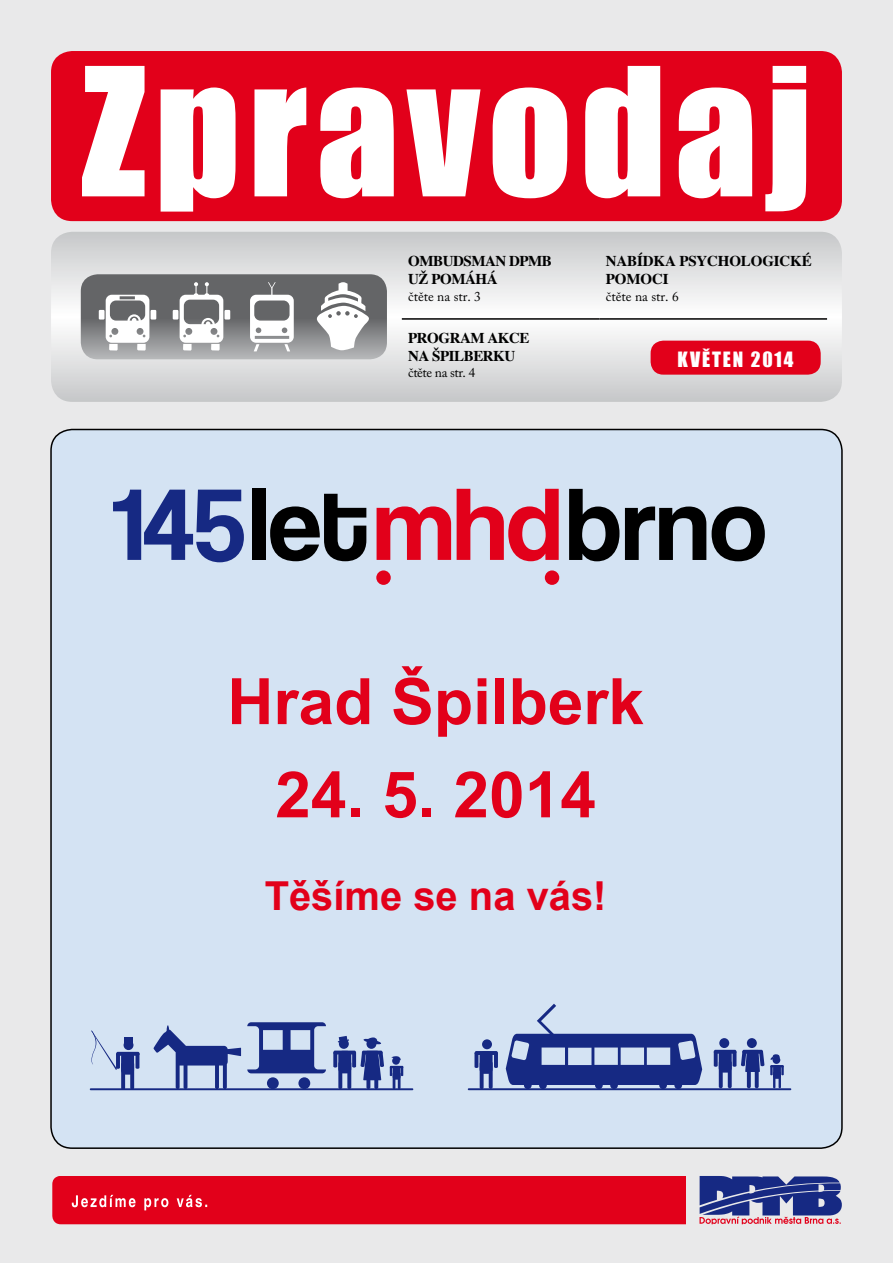
<style>
.page{position:relative;width:893px;height:1263px;background:#e9e9ea}
.page>*{position:absolute;margin:0;border:0;box-sizing:border-box;transform-origin:0 0}
.t1{font:165px "Impact";letter-spacing:.05em;color:#fff}
.t2{font:700 64.05px "Arial";color:#e2001a}
.t3{font:700 39.9px "Arial";color:#e2001a}
.t4{font:19.35px "Impact";letter-spacing:.1em;color:#fff}
.t5{font:700 15px/18px "Times";letter-spacing:-.03em;color:#000}
.t6{font:700 15px/18px "Times";letter-spacing:-.01em;color:#000}
.t7{font:13.5px "Adobe Caslon Pro";color:#000}
.t8{font:13.5px "Adobe Caslon Pro";letter-spacing:-.03em;color:#000}
</style>
<div class="page">
<svg style="left:51px;top:232px;width:791px;height:170px"></svg>
<div style="left:51px;top:51px;width:791px;height:170px;background:#e2001a;border-radius:21px"></div>
<svg style="left:81px;top:274px;width:306px;height:85px;background:#7d7e80"></svg>
<div style="left:99px;top:310px;width:6px;height:10px;background:#fff"></div>
<div style="left:151px;top:310px;width:5px;height:10px;background:#fff"></div>
<svg style="left:106px;top:295px;width:43px;height:56px;background:#c4c4c5"></svg>
<div style="left:173px;top:310px;width:5px;height:10px;background:#fff"></div>
<div style="left:224px;top:310px;width:6px;height:10px;background:#fff"></div>
<svg style="left:180px;top:282px;width:43px;height:69px;background:#afb0b1"></svg>
<svg style="left:250px;top:282px;width:44px;height:69px;background:#aeafb0"></svg>
<svg style="left:316px;top:282px;width:53px;height:68px;background:#bcbdbe"></svg>
<svg style="left:699px;top:1176px;width:143px;height:48px"></svg>
<div style="left:52px;top:1176px;width:634px;height:48px;background:#e2001a"></div>
<hr style="left:402px;top:318px;width:198px;height:2px;background:#000">
<hr style="left:600px;top:318px;width:227px;height:2px;background:#000">
<div style="left:51px;top:429px;width:790px;height:719px;background:#d4e3f3"></div>
<div style="left:545px;top:570px;width:14px;height:15px;background:#e2001a;border-radius:50%"></div>
<div style="left:376px;top:570px;width:15px;height:15px;background:#e2001a;border-radius:50%"></div>
<svg style="left:113px;top:490px;width:131px;height:72px;background:#7081b8"></svg>
<div style="left:252px;top:489px;width:14px;height:71px;background:#000"></div>
<svg style="left:270px;top:494px;width:96px;height:67px;background:#636a72"></svg>
<svg style="left:377px;top:506px;width:74px;height:54px;background:#dc586e"></svg>
<svg style="left:457px;top:489px;width:102px;height:72px;background:#db697f"></svg>
<svg style="left:712px;top:506px;width:53px;height:55px;background:#595f66"></svg>
<svg style="left:625px;top:506px;width:81px;height:54px;background:#585e65"></svg>
<svg style="left:569px;top:489px;width:50px;height:72px;background:#5a6067"></svg>
<svg style="left:153px;top:1025px;width:88px;height:63px;background:#95a5ce"></svg>
<div style="left:267px;top:1077px;width:12px;height:12px;background:#162983;border-radius:50%"></div>
<div style="left:298px;top:1077px;width:12px;height:12px;background:#162983;border-radius:50%"></div>
<svg style="left:247px;top:1022px;width:79px;height:51px;background:#6c7db5"></svg>
<div style="left:121px;top:1052px;width:13px;height:22px;background:#162983;border-radius:4px"></div>
<svg style="left:130px;top:1062px;width:4px;height:28px"></svg>
<svg style="left:121px;top:1062px;width:4px;height:28px"></svg>
<hr style="left:116px;top:1052px;width:24px;height:4px;background:#4d5fa3;border-radius:2px">
<div style="left:339px;top:1039px;width:10px;height:10px;background:#162983;border-radius:50%"></div>
<div style="left:338px;top:1051px;width:13px;height:22px;background:#162983;border-radius:4px"></div>
<svg style="left:338px;top:1061px;width:4px;height:28px"></svg>
<hr style="left:347px;top:1061px;width:4px;height:28px;background:#162983;border-radius:2px">
<svg style="left:333px;top:1053px;width:4px;height:14px"></svg>
<svg style="left:333px;top:1050px;width:23px;height:4px"></svg>
<div style="left:366px;top:1039px;width:10px;height:10px;background:#162983;border-radius:50%"></div>
<svg style="left:366px;top:1061px;width:4px;height:28px"></svg>
<svg style="left:374px;top:1061px;width:4px;height:28px"></svg>
<svg style="left:362px;top:1050px;width:20px;height:4px"></svg>
<div style="left:524px;top:1081px;width:8px;height:8px;background:#162983;border-radius:50%"></div>
<div style="left:539px;top:1081px;width:8px;height:8px;background:#162983;border-radius:50%"></div>
<div style="left:659px;top:1081px;width:8px;height:8px;background:#162983;border-radius:50%"></div>
<div style="left:674px;top:1081px;width:8px;height:8px;background:#162983;border-radius:50%"></div>
<div style="left:595px;top:1081px;width:8px;height:8px;background:#162983;border-radius:50%"></div>
<div style="left:610px;top:1081px;width:8px;height:8px;background:#162983;border-radius:50%"></div>
<svg style="left:506px;top:1004px;width:196px;height:81px;background:#7c8dbf"></svg>
<hr style="left:90px;top:1088px;width:323px;height:2px;background:#162983">
<hr style="left:468px;top:1088px;width:323px;height:2px;background:#162983">
<svg style="left:91px;top:1030px;width:48px;height:40px;background:#9daed3"></svg>
<svg style="left:390px;top:1056px;width:13px;height:33px"></svg>
<svg style="left:338px;top:1036px;width:11px;height:6px"></svg>
<svg style="left:363px;top:1037px;width:18px;height:7px"></svg>
<svg style="left:352px;top:1051px;width:32px;height:29px"></svg>
<div style="left:719px;top:1038px;width:10px;height:10px;background:#162983;border-radius:50%"></div>
<div style="left:719px;top:1050px;width:13px;height:22px;background:#162983;border-radius:4px"></div>
<hr style="left:719px;top:1061px;width:4px;height:27px;background:#162983;border-radius:2px">
<svg style="left:728px;top:1061px;width:4px;height:27px"></svg>
<svg style="left:714px;top:1053px;width:4px;height:14px"></svg>
<hr style="left:714px;top:1050px;width:22px;height:4px;background:#162983;border-radius:2px">
<div style="left:747px;top:1038px;width:10px;height:10px;background:#162983;border-radius:50%"></div>
<div style="left:482px;top:1039px;width:10px;height:10px;background:#162983;border-radius:50%"></div>
<div style="left:480px;top:1051px;width:13px;height:23px;background:#162983;border-radius:4px"></div>
<svg style="left:489px;top:1061px;width:4px;height:28px"></svg>
<hr style="left:480px;top:1062px;width:4px;height:27px;background:#162983;border-radius:2px">
<svg style="left:494px;top:1054px;width:4px;height:14px"></svg>
<svg style="left:474px;top:1052px;width:4px;height:16px"></svg>
<hr style="left:475px;top:1051px;width:23px;height:4px;background:#162983;border-radius:2px">
<svg style="left:733px;top:1050px;width:51px;height:38px;background:#7e8fc0"></svg>
<div style="left:651px;top:341px;width:170px;height:34px;background:#e2001a;border-radius:13px"></div>
<h1 class="t1" style="left:81px;top:4px;width:732px">Zpravodaj</h1>
<p class="t5" style="left:408px;top:251px;width:145px">OMBUDSMAN DPMB<br>UŽ POMÁHÁ</p>
<p class="t7" style="left:408px;top:288px;width:74px">čtěte na str. 3</p>
<p class="t5" style="left:408px;top:327px;width:123px">PROGRAM AKCE<br>NA ŠPILBERKU</p>
<p class="t8" style="left:408px;top:365px;width:69px">čtěte na str. 4</p>
<p class="t6" style="left:606px;top:251px;width:207px">NABÍDKA PSYCHOLOGICKÉ<br>POMOCI</p>
<p class="t7" style="left:606px;top:288px;width:74px">čtěte na str. 6</p>
<p class="t4" style="left:678px;top:344px;width:117px">KVĚTEN 2014</p>
<h2 class="t2" style="left:227px;top:659px;width:418px">Hrad Špilberk</h2>
<h2 class="t2" style="left:275px;top:753px;width:322px">24. 5. 2014</h2>
<h3 class="t3" style="left:265px;top:870px;width:343px">Těšíme se na vás!</h3>
</div>
